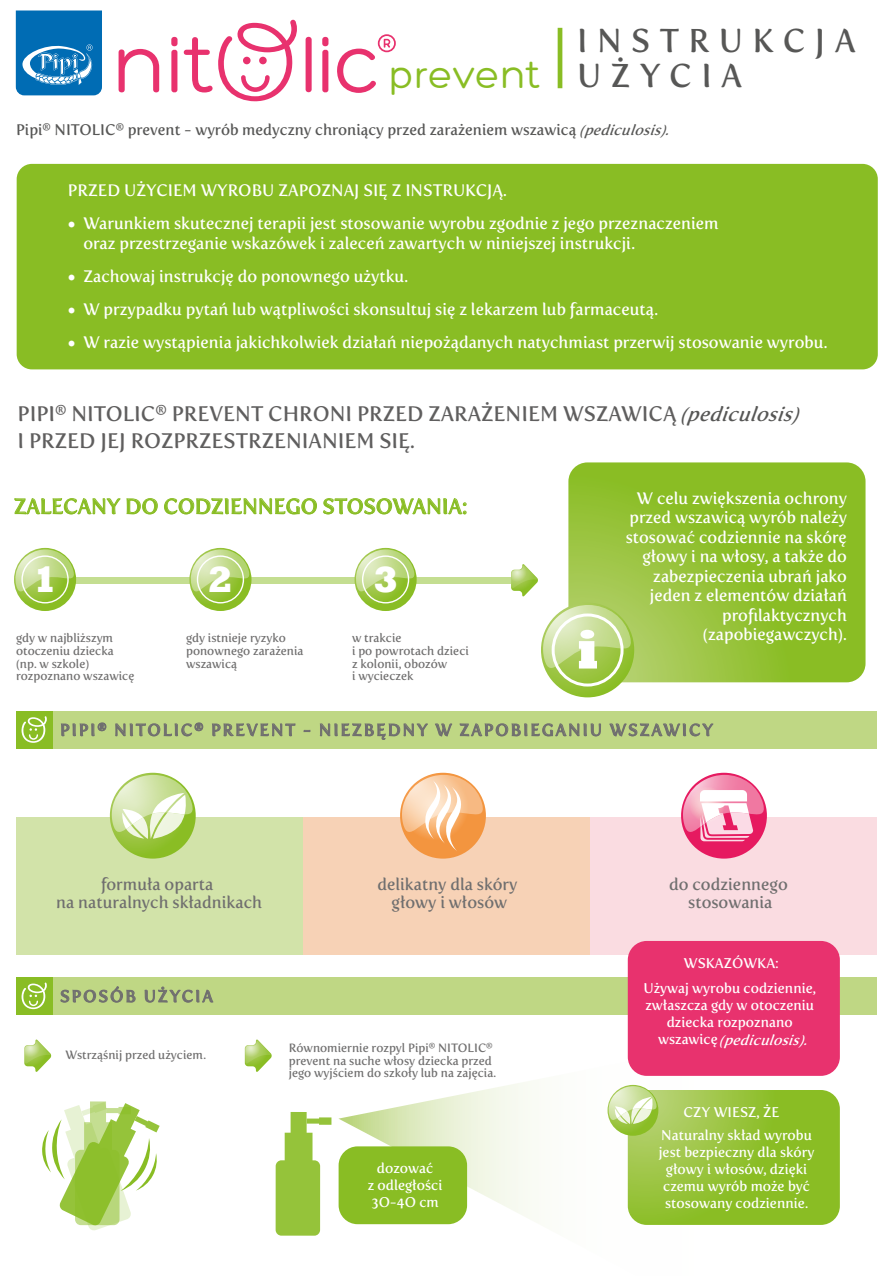
<style>
.page{position:relative;width:893px;height:1276px;background:#fff}
.page>*{position:absolute;margin:0;border:0;box-sizing:border-box;transform-origin:0 0}
.t1{font:54.9px "Geo Slab 712 X Bd EU";color:#fff}
.t2{font:39.45px "Hero";letter-spacing:.01em;color:#89bd24}
.t3{font:36.6px "Geo Slab 712 X Bd EU";color:#fff}
.t4{font:32.85px/34.8px "Fertigo Pro";letter-spacing:.29em;color:#575756}
.t5{font:21px/27px "Fertigo Pro";color:#5f5e5e}
.t6{font:21px "Fertigo Pro";color:#89bd24}
.t7{font:16.5px/19.5px "Fertigo Pro";color:#fff}
.t8{font:16.5px/18px "Fertigo Pro";color:#706f6f;text-align:center}
.t9{font:16.5px "Fertigo Pro";letter-spacing:.12em;color:#706f6f}
.t10{font:15.3px "Fertigo Pro";color:#575756}
.t11{font:italic 14.1px "Fertigo Pro";color:#fff}
.t12{font:13.95px/16.8px "Fertigo Pro";color:#fff;text-align:center}
.t13{font:12px/12.8px "Fertigo Pro";color:#706f6f}
.s1{font-style:italic;font-size:14.4px}
.s2{font-style:italic;font-size:19.8px;color:#575756}
.s3{color:#e8326e}
</style>
<div class="page">
<svg style="left:338px;top:1027px;width:305px;height:198px"></svg>
<div style="left:16px;top:817px;width:287px;height:138px;background:#d2e3a9"></div>
<div style="left:303px;top:817px;width:287px;height:138px;background:#f7d2b6"></div>
<div style="left:590px;top:817px;width:287px;height:138px;background:#fadce1"></div>
<div style="left:17px;top:164px;width:861px;height:205px;background:#89bd24;border-radius:15px"></div>
<hr style="left:558px;top:28px;width:4px;height:60px;background:#89bd24">
<svg style="left:16px;top:11px;width:86px;height:84px;background:#1f7ebd"></svg>
<div style="left:16px;top:711px;width:861px;height:37px;background:#bfd784"></div>
<div style="left:16px;top:711px;width:37px;height:37px;background:#89bd24"></div>
<svg style="left:21px;top:716px;width:26px;height:27px"></svg>
<div style="left:16px;top:977px;width:861px;height:37px;background:#bfd784"></div>
<div style="left:16px;top:977px;width:37px;height:37px;background:#89bd24"></div>
<svg style="left:21px;top:982px;width:26px;height:27px"></svg>
<svg style="left:61px;top:986px;width:75px;height:16px"></svg>
<svg style="left:145px;top:986px;width:68px;height:16px"></svg>
<svg style="left:276px;top:1112px;width:55px;height:123px"></svg>
<div style="left:628px;top:941px;width:212px;height:135px;background:#e8326e;border-radius:19px"></div>
<div style="left:339px;top:1146px;width:128px;height:78px;background:#89bd24;border-radius:19px"></div>
<svg style="left:119px;top:48px;width:40px;height:44px"></svg>
<div style="left:306px;top:37px;width:6px;height:55px;background:#e8326e;border-radius:3px"></div>
<svg style="left:322px;top:36px;width:6px;height:57px"></svg>
<svg style="left:171px;top:19px;width:126px;height:83px"></svg>
<svg style="left:337px;top:34px;width:59px;height:59px"></svg>
<svg style="left:110px;top:773px;width:86px;height:85px"></svg>
<svg style="left:109px;top:775px;width:86px;height:69px"></svg>
<div style="left:400px;top:773px;width:86px;height:85px;background:#f3953f;border-radius:43px"></div>
<svg style="left:400px;top:775px;width:85px;height:76px"></svg>
<div style="left:681px;top:773px;width:86px;height:85px;background:#e61a60;border-radius:43px"></div>
<svg style="left:681px;top:775px;width:85px;height:69px"></svg>
<svg style="left:24px;top:1039px;width:27px;height:33px"></svg>
<svg style="left:245px;top:1039px;width:27px;height:33px"></svg>
<svg style="left:42px;top:1101px;width:118px;height:129px"></svg>
<svg style="left:606px;top:1086px;width:234px;height:139px;background:#a1c94f"></svg>
<div style="left:73px;top:577px;width:438px;height:6px;background:#c4de91"></div>
<svg style="left:14px;top:548px;width:62px;height:63px"></svg>
<svg style="left:188px;top:548px;width:63px;height:63px"></svg>
<svg style="left:353px;top:548px;width:64px;height:63px"></svg>
<svg style="left:14px;top:498px;width:106px;height:16px"></svg>
<svg style="left:127px;top:498px;width:31px;height:16px"></svg>
<svg style="left:164px;top:498px;width:153px;height:16px"></svg>
<svg style="left:323px;top:498px;width:143px;height:16px"></svg>
<svg style="left:568px;top:462px;width:297px;height:220px;background:#91c031"></svg>
<svg style="left:511px;top:564px;width:123px;height:133px"></svg>
<svg style="left:61px;top:722px;width:45px;height:14px"></svg>
<svg style="left:115px;top:722px;width:88px;height:14px"></svg>
<svg style="left:212px;top:723px;width:83px;height:13px"></svg>
<svg style="left:304px;top:730px;width:6px;height:2px"></svg>
<svg style="left:320px;top:723px;width:108px;height:17px"></svg>
<svg style="left:435px;top:723px;width:17px;height:13px"></svg>
<svg style="left:460px;top:723px;width:141px;height:13px"></svg>
<svg style="left:609px;top:723px;width:104px;height:13px"></svg>
<h3 class="t4" style="left:577px;top:24px;width:280px">INSTRUKCJA<br>UŻYCIA</h3>
<p class="t10" style="left:16px;top:121px;width:660px">Pipi® NITOLIC® prevent - wyrób medyczny chroniący przed zarażeniem wszawicą <span class="s1">(pediculosis).</span></p>
<h2 class="t2" style="left:389px;top:55px;width:153px">prevent</h2>
<p class="t7" style="left:68px;top:181px;width:440px">PRZED UŻYCIEM WYROBU ZAPOZNAJ SIĘ Z INSTRUKCJĄ.</p>
<p class="t7" style="left:83px;top:214px;width:637px;text-indent:-15px">• Warunkiem skutecznej terapii jest stosowanie wyrobu zgodnie z jego przeznaczeniem oraz przestrzeganie wskazówek i zaleceń zawartych w niniejszej instrukcji.</p>
<p class="t7" style="left:68px;top:267px;width:342px">• Zachowaj instrukcję do ponownego użytku.</p>
<p class="t7" style="left:68px;top:300px;width:592px">• W przypadku pytań lub wątpliwości skonsultuj się z lekarzem lub farmaceutą.</p>
<p class="t7" style="left:68px;top:333px;width:761px">• W razie wystąpienia jakichkolwiek działań niepożądanych natychmiast przerwij stosowanie wyrobu.</p>
<p class="t5" style="left:18px;top:400px;width:790px">PIPI® NITOLIC® PREVENT CHRONI PRZED ZARAŻENIEM WSZAWICĄ <span class="s2">(pediculosis)<br></span>I PRZED JEJ ROZPRZESTRZENIANIEM SIĘ.</p>
<p class="t6" style="left:14px;top:494px;width:455px">ZALECANY DO CODZIENNEGO STOSOWANIA:</p>
<p class="t7" style="left:626px;top:488px;width:223px;text-align:right">W celu zwiększenia ochrony przed wszawicą wyrób należy stosować codziennie na skórę głowy i na włosy, a także do zabezpieczenia ubrań jako jeden z elementów działań profilaktycznych (zapobiegawczych).</p>
<h3 class="t3" style="left:34px;top:556px;width:24px">1</h3>
<h3 class="t3" style="left:209px;top:556px;width:24px">2</h3>
<h3 class="t3" style="left:374px;top:556px;width:24px">3</h3>
<h1 class="t1" style="left:578px;top:615px;width:21px">i</h1>
<p class="t13" style="left:16px;top:631px;width:120px">gdy w najbliższym otoczeniu dziecka (np. w szkole) rozpoznano wszawicę</p>
<p class="t13" style="left:186px;top:631px;width:119px">gdy istnieje ryzyko ponownego zarażenia wszawicą</p>
<p class="t13" style="left:352px;top:631px;width:118px">w trakcie<br>i po powrotach dzieci z kolonii, obozów<br>i wycieczek</p>
<p class="t9" style="left:60px;top:720px;width:654px">PIPI® NITOLIC® PREVENT - NIEZBĘDNY W ZAPOBIEGANIU WSZAWICY</p>
<p class="t8" style="left:56px;top:875px;width:207px">formuła oparta<br>na naturalnych składnikach</p>
<p class="t8" style="left:377px;top:875px;width:142px">delikatny dla skóry głowy i włosów</p>
<p class="t8" style="left:669px;top:875px;width:120px">do codziennego stosowania</p>
<p class="t9" style="left:60px;top:986px;width:154px">SPOSÓB UŻYCIA</p>
<p class="t13" style="left:66px;top:1049px;width:142px">Wstrząśnij przed użyciem.</p>
<p class="t13" style="left:289px;top:1041px;width:209px">Równomiernie rozpyl Pipi® NITOLIC® prevent na suche włosy dziecka przed jego wyjściem do szkoły lub na zajęcia.</p>
<p class="t12" style="left:368px;top:1159px;width:76px">dozować<br>z odległości<br>3O-4O cm</p>
<p class="t12" style="left:643px;top:950px;width:174px;line-height:25.8px">WSKAZÓWKA:<br>Używaj wyrobu codziennie,</p>
<p class="t12" style="left:645px;top:997px;width:170px">zwłaszcza gdy w otoczeniu dziecka rozpoznano wszawicę <span class="s3">(pedicul is .</span></p>
<p class="t11" style="left:719px;top:1031px;width:95px">(pediculosis).</p>
<p class="t12" style="left:661px;top:1100px;width:152px;line-height:23.7px;text-align:left;text-indent:22px">CZY WIESZ, ŻE<br>Naturalny skład wyrobu</p>
<p class="t12" style="left:659px;top:1144px;width:157px">jest bezpieczny dla skóry głowy i włosów, dzięki czemu wyrób może być stosowany codziennie.</p>
</div>
